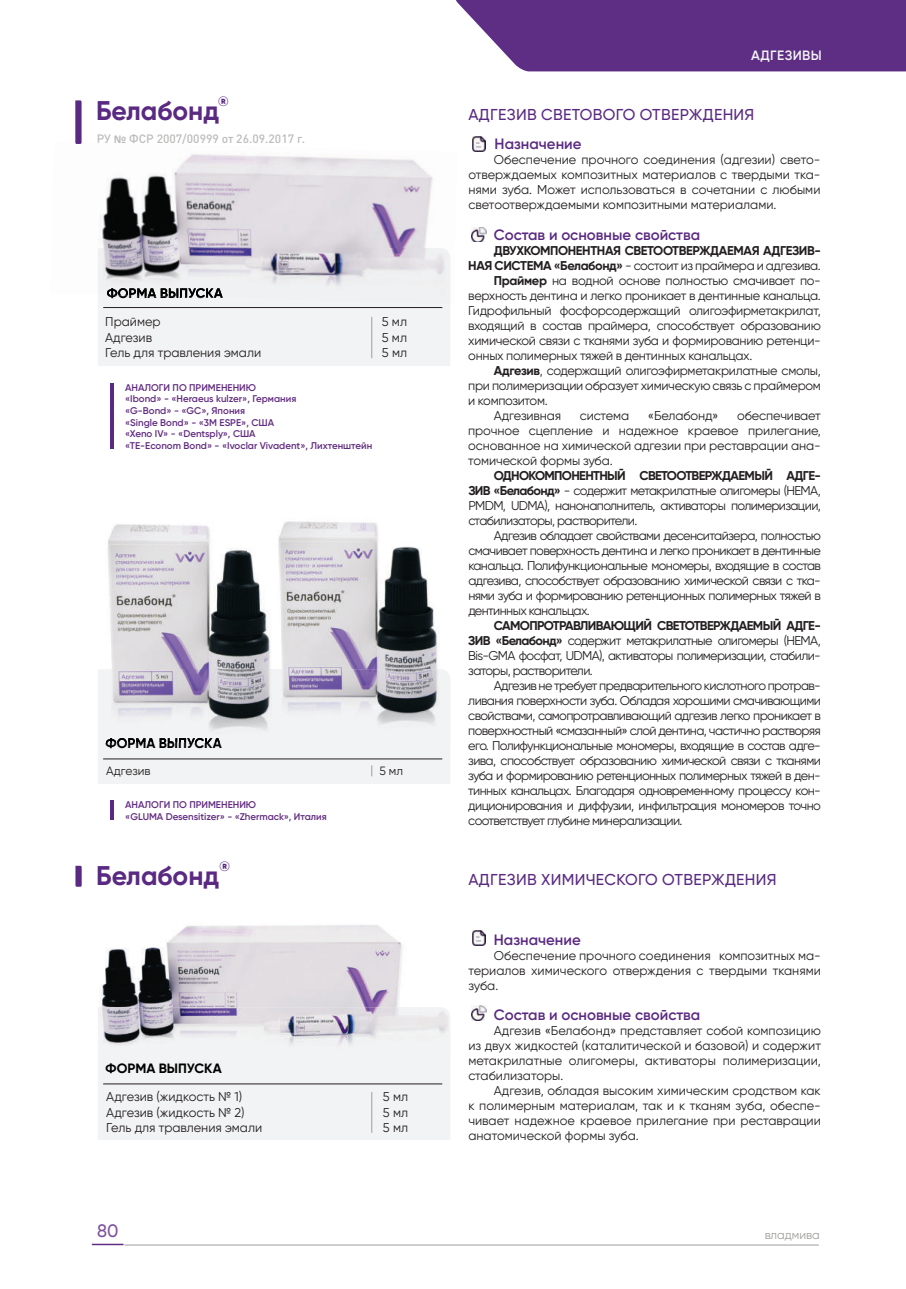
<style>
.page{position:relative;width:906px;height:1289px;background:#fff}
.page>*{position:absolute;margin:0;border:0;box-sizing:border-box;transform-origin:0 0}
.t1{font:700 27px "Gilroy";color:#5a2a82}
.t2{font:500 18px "Gilroy";color:#7d529d}
.t3{font:500 15.75px "Gilroy";letter-spacing:.02em;color:#5a2a82}
.t4{font:600 15px "Gilroy";color:#5a2a82}
.t5{font:700 13.5px "Gilroy";color:#000}
.t6{font:600 13.5px "Gilroy";letter-spacing:.03em;color:#f2f3f4}
.t7{font:700 13.5px "Gilroy";color:#5a2a82}
.t8{font:12.75px/15px "Gilroy";letter-spacing:-.025em;color:#231f20;text-align:justify}
.t9{font:12.75px "Gilroy";color:#231f20}
.t10{font:700 12.75px "Gilroy";letter-spacing:-.03em;color:#231f20}
.t11{font:500 12px "DIN Pro";color:#bcbcbb}
.t12{font:12px "Gilroy";color:#231f20}
.t13{font:12px "Gilroy";color:#a09f9c}
.t14{font:600 9.75px/11.7px "Gilroy";color:#612c80}
.s1{font-family:"Calibri";font-weight:700}
.s2{font-weight:700}
</style>
<div class="page">
<svg style="left:456px;top:0;width:450px;height:71px;background:#683d8c"></svg>
<hr style="left:124px;top:1244px;width:695px;height:1px;background:#a09e9b">
<hr style="left:92px;top:1243px;width:31px;height:2px;background:#5e2f84">
<div style="left:98px;top:304px;width:352px;height:62px;background:#f2f3f4"></div>
<div style="left:98px;top:1059px;width:352px;height:80px;background:#f2f3f4"></div>
<img style="left:107px;top:524px;width:140px;height:145px">
<img style="left:99px;top:154px;width:154px;height:94px">
<img style="left:253px;top:155px;width:180px;height:93px">
<img style="left:98px;top:248px;width:352px;height:56px">
<img style="left:107px;top:288px;width:116px;height:10px">
<img style="left:247px;top:521px;width:191px;height:148px">
<img style="left:99px;top:925px;width:304px;height:82px">
<img style="left:98px;top:1007px;width:346px;height:52px">
<svg style="left:75px;top:100px;width:7px;height:44px"></svg>
<svg style="left:75px;top:865px;width:7px;height:21px"></svg>
<hr style="left:110px;top:383px;width:4px;height:65px;background:#5a2a82">
<hr style="left:110px;top:800px;width:4px;height:20px;background:#5a2a82">
<hr style="left:371px;top:317px;width:1px;height:41px;background:#9d9e9c">
<svg style="left:98px;top:669px;width:352px;height:115px"></svg>
<hr style="left:371px;top:1092px;width:1px;height:40px;background:#9d9e9c">
<hr style="left:103px;top:307px;width:339px;height:1px;background:#231f20">
<hr style="left:103px;top:758px;width:339px;height:1px;background:#231f20">
<hr style="left:103px;top:1083px;width:339px;height:1px;background:#231f20">
<img style="left:473px;top:136px;width:13px;height:15px">
<svg style="left:473px;top:149px;width:13px;height:1px"></svg>
<img style="left:473px;top:930px;width:13px;height:15px">
<img style="left:472px;top:227px;width:14px;height:15px">
<img style="left:472px;top:1005px;width:14px;height:15px">
<p class="t7" style="left:218px;top:95px;width:12px">®</p>
<h1 class="t1" style="left:96px;top:93px;width:125px">Белабонд</h1>
<p class="t6" style="left:751px;top:46px;width:72px">АДГЕЗИВЫ</p>
<p class="t3" style="left:468px;top:104px;width:287px">АДГЕЗИВ СВЕТОВОГО ОТВЕРЖДЕНИЯ</p>
<p class="t11" style="left:97px;top:132px;width:210px">РУ <span class="s1">№</span> ФСР 2007/00999 от 26.09.2017 г.</p>
<p class="t4" style="left:494px;top:134px;width:88px">Назначение</p>
<p class="t8" style="left:468px;top:152px;width:353px;text-indent:26px">Обеспечение прочного соединения (адгезии) свето&shy;отверждаемых композитных материалов с твердыми тка&shy;нями зуба. Может использоваться в сочетании с любыми светоотверждаемыми композитными материалами.</p>
<p class="t4" style="left:494px;top:225px;width:208px">Состав и основные свойства</p>
<p class="t10" style="left:494px;top:242px;width:328px">ДВУХКОМПОНЕНТНАЯ СВЕТООТВЕРЖДАЕМАЯ АДГЕЗИВ-</p>
<p class="t8" style="left:468px;top:258px;width:354px"><span class="s2">НАЯ СИСТЕМА «Белабонд»</span> - состоит из праймера и адгезива.</p>
<p class="t8" style="left:494px;top:273px;width:329px"><span class="s2">Праймер</span> на водной основе полностью смачивает по-</p>
<p class="t8" style="left:468px;top:288px;width:354px">верхность дентина и легко проникает в дентинные канальца.</p>
<p class="t8" style="left:468px;top:303px;width:354px">Гидрофильный фосфорсодержащий олигоэфирметакрилат,</p>
<p class="t8" style="left:468px;top:318px;width:354px">входящий в состав праймера, способствует образованию</p>
<p class="t8" style="left:468px;top:333px;width:354px">химической связи с тканями зуба и формированию ретенци-</p>
<p class="t8" style="left:468px;top:348px;width:285px">онных полимерных тяжей в дентинных канальцах.</p>
<p class="t8" style="left:494px;top:363px;width:328px"><span class="s2">Адгезив</span>, содержащий олигоэфирметакрилатные смолы,</p>
<p class="t8" style="left:468px;top:378px;width:354px">при полимеризации образует химическую связь с праймером</p>
<p class="t8" style="left:468px;top:393px;width:81px">и композитом.</p>
<p class="t8" style="left:494px;top:408px;width:69px">Адгезивная</p>
<p class="t8" style="left:580px;top:408px;width:51px">система</p>
<p class="t8" style="left:648px;top:408px;width:72px">«Белабонд»</p>
<p class="t5" style="left:107px;top:284px;width:118px">ФОРМА ВЫПУСКА</p>
<p class="t9" style="left:105px;top:314px;width:57px">Праймер</p>
<p class="t8" style="left:382px;top:314px;width:27px">5 мл</p>
<p class="t9" style="left:105px;top:329px;width:48px">Адгезив</p>
<p class="t8" style="left:382px;top:329px;width:27px">5 мл</p>
<p class="t9" style="left:105px;top:345px;width:157px">Гель для травления эмали</p>
<p class="t8" style="left:382px;top:345px;width:27px">5 мл</p>
<p class="t14" style="left:125px;top:381px;width:249px">АНАЛОГИ ПО ПРИМЕНЕНИЮ<br>«Ibond» - «Heraeus kulzer», Германия<br>«G-Bond» - «GC», Япония<br>«Single Bond» - «3M ESPE», США<br>«Хeno IV» - «Dentsply», США<br>«TE-Econom Bond» - «Ivoclar Vivadent», Лихтенштейн</p>
<p class="t8" style="left:468px;top:408px;width:354px;text-indent:269px">обеспечивает прочное сцепление и надежное краевое прилегание, основанное на химической адгезии при реставрации ана&shy;томической формы зуба.</p>
<p class="t8" style="left:468px;top:468px;width:354px;text-indent:26px"><span class="s2">ОДНОКОМПОНЕНТНЫЙ СВЕТООТВЕРЖДАЕМЫЙ АДГЕ-ЗИВ «Белабонд»</span> - содержит метакрилатные олигомеры (HEMA, PMDM, UDMA), нанонаполнитель, активаторы полимеризации, стабилизаторы, растворители.</p>
<p class="t8" style="left:468px;top:528px;width:354px;text-indent:26px">Адгезив обладает свойствами десенситайзера, полностью смачивает поверхность дентина и легко проникает в дентинные канальца. Полифункциональные мономеры, входящие в состав адгезива, способствует образованию химической связи с тка&shy;нями зуба и формированию ретенционных полимерных тяжей в дентинных канальцах.</p>
<p class="t8" style="left:468px;top:617px;width:354px;text-indent:26px"><span class="s2">САМОПРОТРАВЛИВАЮЩИЙ СВЕТОТВЕРЖДАЕМЫЙ АДГЕ-ЗИВ «Белабонд»</span> содержит метакрилатные олигомеры (HEMA, Bis-GMA фосфат, UDMA), активаторы полимеризации, стабили&shy;заторы, растворители.</p>
<p class="t8" style="left:468px;top:677px;width:354px;text-indent:26px">Адгезив не требует предварительного кислотного протрав&shy;ливания поверхности зуба. Обладая хорошими смачивающими свойствами, самопротравливающий адгезив легко проникает в поверхностный «смазанный» слой дентина, частично растворяя его. Полифункциональные мономеры, входящие в состав адге&shy;зива, способствует образованию химической связи с тканями зуба и формированию ретенционных полимерных тяжей в ден&shy;тинных канальцах. Благодаря одновременному процессу кон&shy;диционирования и диффузии, инфильтрация мономеров точно соответствует глубине минерализации.</p>
<p class="t5" style="left:106px;top:734px;width:118px">ФОРМА ВЫПУСКА</p>
<p class="t12" style="left:106px;top:763px;width:46px">Адгезив</p>
<p class="t12" style="left:379px;top:763px;width:25px">5 мл</p>
<p class="t14" style="left:125px;top:799px;width:203px">АНАЛОГИ ПО ПРИМЕНЕНИЮ<br>«GLUMA Desensitizer» - «Zhermaсk», Италия</p>
<p class="t7" style="left:219px;top:860px;width:12px">®</p>
<h1 class="t1" style="left:96px;top:858px;width:125px">Белабонд</h1>
<p class="t5" style="left:106px;top:1059px;width:118px">ФОРМА ВЫПУСКА</p>
<p class="t9" style="left:106px;top:1089px;width:137px">Адгезив (жидкость № 1)</p>
<p class="t8" style="left:383px;top:1089px;width:27px">5 мл</p>
<p class="t9" style="left:106px;top:1104px;width:140px">Адгезив (жидкость № 2)</p>
<p class="t8" style="left:383px;top:1104px;width:27px">5 мл</p>
<p class="t9" style="left:106px;top:1119px;width:157px">Гель для травления эмали</p>
<p class="t8" style="left:383px;top:1119px;width:27px">5 мл</p>
<p class="t3" style="left:468px;top:869px;width:310px">АДГЕЗИВ ХИМИЧЕСКОГО ОТВЕРЖДЕНИЯ</p>
<p class="t4" style="left:494px;top:930px;width:88px">Назначение</p>
<p class="t8" style="left:468px;top:947px;width:354px;text-indent:26px">Обеспечение прочного соединения композитных ма&shy;териалов химического отверждения с твердыми тканями зуба.</p>
<p class="t4" style="left:494px;top:1005px;width:208px">Состав и основные свойства</p>
<p class="t8" style="left:468px;top:1022px;width:354px;text-indent:26px">Адгезив «Белабонд» представляет собой композицию из двух жидкостей (каталитической и базовой) и содержит метакрилатные олигомеры, активаторы полимеризации, стабилизаторы.</p>
<p class="t8" style="left:468px;top:1082px;width:354px;text-indent:26px">Адгезив, обладая высоким химическим сродством как к полимерным материалам, так и к тканям зуба, обеспе&shy;чивает надежное краевое прилегание при реставрации анатомической формы зуба.</p>
<h2 class="t2" style="left:97px;top:1222px;width:23px">80</h2>
<p class="t13" style="left:765px;top:1227px;width:56px">владмива</p>
</div>
